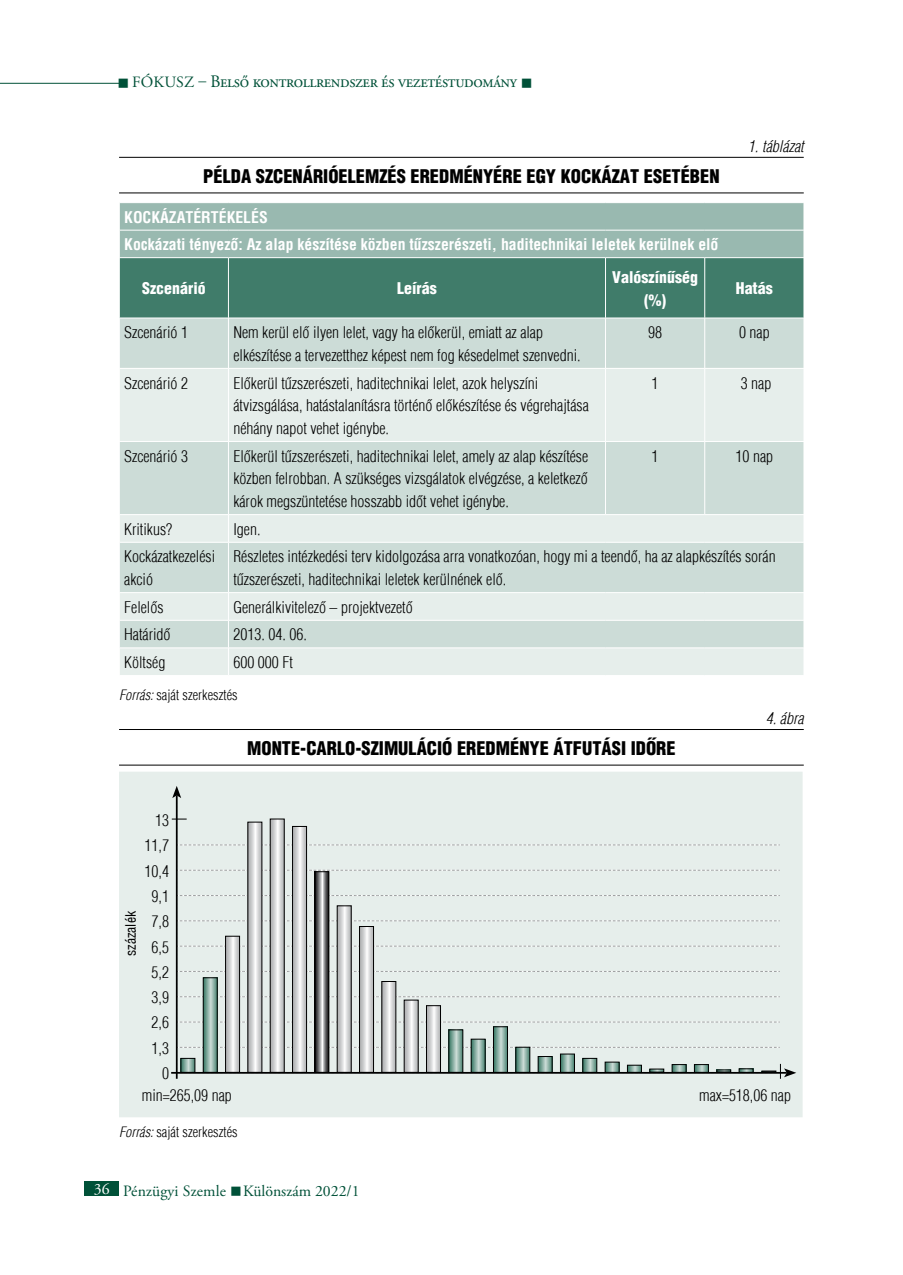
<style>
.page{position:relative;width:903px;height:1275px;background:#fff}
.page>*{position:absolute;margin:0;border:0;box-sizing:border-box;transform-origin:0 0}
.t1{font:900 condensed 18.38px "H Helvetica";color:#000}
.t2{font:17.5px "Adobe Garamond Pro";letter-spacing:-.02em;color:#005138;scale:.95 1}
.t3{font:300 condensed 15.75px/25.4px "H Helvetica";color:#000}
.t4{font:700 condensed 15.75px/27.5px "H Helvetica";color:#fff}
.t5{font:900 condensed 15.75px/22.8px "H Helvetica";letter-spacing:.005em;color:#fff;text-align:center}
.t6{font:15.75px "Adobe Garamond Pro";color:#005138}
.t7{font:italic 300 condensed 15.75px "H Helvetica";letter-spacing:.005em;color:#000}
.t8{font:300 condensed 14px "H Helvetica";letter-spacing:.005em;color:#000}
.t9{font:condensed 14px "H Helvetica";color:#000}
.s1{font-size:15.75px}
.s2{font-style:italic}
.s3{color:#fff}
</style>
<div class="page">
<hr style="left:0;top:83px;width:119px;height:1px;background:#005138">
<div style="left:84px;top:1181px;width:35px;height:15px;background:#005138"></div>
<hr style="left:119px;top:157px;width:685px;height:1px;background:#000">
<hr style="left:119px;top:192px;width:685px;height:1px;background:#000">
<div style="left:120px;top:319px;width:684px;height:49px;background:#ccdcd7"></div>
<svg style="left:120px;top:369px;width:684px;height:306px;background:#d9e5e1"></svg>
<hr style="left:228px;top:318px;width:1px;height:50px;background:#fff">
<hr style="left:605px;top:318px;width:1px;height:50px;background:#fff">
<hr style="left:704px;top:318px;width:1px;height:50px;background:#fff">
<hr style="left:228px;top:369px;width:1px;height:72px;background:#fff">
<hr style="left:605px;top:369px;width:1px;height:72px;background:#fff">
<hr style="left:704px;top:369px;width:1px;height:72px;background:#fff">
<hr style="left:119px;top:441px;width:109px;height:1px;background:#fff">
<hr style="left:228px;top:441px;width:377px;height:1px;background:#fff">
<hr style="left:228px;top:442px;width:1px;height:72px;background:#fff">
<hr style="left:605px;top:441px;width:100px;height:1px;background:#fff">
<hr style="left:605px;top:442px;width:1px;height:72px;background:#fff">
<hr style="left:705px;top:441px;width:99px;height:1px;background:#fff">
<hr style="left:704px;top:442px;width:1px;height:72px;background:#fff">
<hr style="left:119px;top:514px;width:109px;height:1px;background:#fff">
<hr style="left:119px;top:542px;width:109px;height:1px;background:#fff">
<hr style="left:119px;top:592px;width:109px;height:1px;background:#fff">
<hr style="left:119px;top:620px;width:109px;height:1px;background:#fff">
<hr style="left:119px;top:648px;width:109px;height:1px;background:#fff">
<hr style="left:228px;top:514px;width:377px;height:1px;background:#fff">
<svg style="left:228px;top:515px;width:1px;height:27px"></svg>
<hr style="left:605px;top:514px;width:100px;height:1px;background:#fff">
<hr style="left:705px;top:514px;width:99px;height:1px;background:#fff">
<svg style="left:119px;top:203px;width:685px;height:115px;background:#6d9a8d"></svg>
<hr style="left:119px;top:230px;width:109px;height:1px;background:#fff">
<hr style="left:228px;top:230px;width:377px;height:1px;background:#fff">
<hr style="left:605px;top:230px;width:100px;height:1px;background:#fff">
<hr style="left:705px;top:230px;width:99px;height:1px;background:#fff">
<hr style="left:228px;top:620px;width:377px;height:1px;background:#fff">
<svg style="left:228px;top:593px;width:1px;height:82px"></svg>
<hr style="left:605px;top:620px;width:100px;height:1px;background:#fff">
<hr style="left:705px;top:620px;width:99px;height:1px;background:#fff">
<hr style="left:228px;top:648px;width:377px;height:1px;background:#fff">
<hr style="left:605px;top:648px;width:100px;height:1px;background:#fff">
<hr style="left:705px;top:648px;width:99px;height:1px;background:#fff">
<hr style="left:228px;top:542px;width:377px;height:1px;background:#fff">
<hr style="left:228px;top:542px;width:1px;height:50px;background:#fff">
<hr style="left:605px;top:542px;width:100px;height:1px;background:#fff">
<hr style="left:705px;top:542px;width:99px;height:1px;background:#fff">
<hr style="left:228px;top:592px;width:377px;height:1px;background:#fff">
<hr style="left:605px;top:592px;width:100px;height:1px;background:#fff">
<hr style="left:705px;top:592px;width:99px;height:1px;background:#fff">
<hr style="left:119px;top:729px;width:685px;height:1px;background:#000">
<hr style="left:119px;top:765px;width:685px;height:1px;background:#000">
<div style="left:119px;top:772px;width:683px;height:345px;background:#e6eeeb"></div>
<hr style="left:171px;top:1072px;width:616px;height:2px;background:#000">
<svg style="left:172px;top:786px;width:624px;height:293px;background:#d8dfdd"></svg>
<p class="t2" style="left:118px;top:71px;width:438px">■ <span class="s1">Fóku sz –</span> Belső kontrollrendszer és vezetéstudomány ■</p>
<p class="t7" style="left:748px;top:137px;width:57px">1. táblázat</p>
<p class="t1" style="left:203px;top:164px;width:518px">PÉLDA SZCENÁRIÓELEMZÉS EREDMÉNYÉRE EGY KOCKÁZAT ESETÉBEN</p>
<p class="t4" style="left:124px;top:203px;width:596px">Kockázatértékelés<br>Kockázati tényező: Az alap készítése közben tűzszerészeti, haditechnikai leletek kerülnek elő</p>
<p class="t5" style="left:142px;top:277px;width:65px">SZCENÁRIÓ</p>
<p class="t5" style="left:397px;top:277px;width:41px">LEÍRÁS</p>
<p class="t5" style="left:612px;top:265px;width:87px">VALÓSZÍNŰSÉG (%)</p>
<p class="t5" style="left:736px;top:277px;width:39px">HATÁS</p>
<p class="t3" style="left:124px;top:320px;width:65px">Szcenárió 1</p>
<p class="t3" style="left:233px;top:321px;width:349px;line-height:22.8px">Nem kerül elő ilyen lelet, vagy ha előkerül, emiatt az alap elkészítése a tervezetthez képest nem fog késedelmet szenvedni.</p>
<p class="t3" style="left:648px;top:320px;width:15px">98</p>
<p class="t3" style="left:739px;top:320px;width:32px">0 nap</p>
<p class="t3" style="left:124px;top:370px;width:65px">Szcenárió 2</p>
<p class="t3" style="left:233px;top:371px;width:357px;line-height:22.8px">Előkerül tűzszerészeti, haditechnikai lelet, azok helyszíni átvizsgálása, hatástalanításra történő előkészítése és végrehajtása néhány napot vehet igénybe.</p>
<p class="t3" style="left:652px;top:370px;width:8px">1</p>
<p class="t3" style="left:741px;top:370px;width:32px">3 nap</p>
<p class="t3" style="left:124px;top:443px;width:65px">Szcenárió 3</p>
<p class="t3" style="left:233px;top:444px;width:356px;line-height:22.8px;text-align:justify">Előkerül tűzszerészeti, haditechnikai lelet, amely az alap készítése közben felrobban. A szükséges vizsgálatok elvégzése, a keletkező károk megszüntetése hosszabb időt vehet igénybe.</p>
<p class="t3" style="left:652px;top:443px;width:8px">1</p>
<p class="t3" style="left:735px;top:443px;width:39px">10 nap</p>
<p class="t3" style="left:124px;top:516px;width:50px">Kritikus?</p>
<p class="t3" style="left:233px;top:516px;width:29px">Igen.</p>
<p class="t3" style="left:124px;top:545px;width:92px;line-height:22.8px">Kockázatkezelési akció</p>
<p class="t3" style="left:233px;top:545px;width:544px;line-height:22.8px">Részletes intézkedési terv kidolgozása arra vonatkozóan, hogy mi a teendő, ha az alapkészítés során tűzszerészeti, haditechnikai leletek kerülnének elő.</p>
<p class="t3" style="left:124px;top:594px;width:41px">Felelős</p>
<p class="t3" style="left:233px;top:594px;width:181px">Generálkivitelező – projektvezető</p>
<p class="t3" style="left:124px;top:622px;width:48px">Határidő</p>
<p class="t3" style="left:233px;top:622px;width:75px">2013. 04. 06.</p>
<p class="t3" style="left:124px;top:650px;width:43px">Költség</p>
<p class="t3" style="left:233px;top:650px;width:61px">600 000 Ft</p>
<p class="t8" style="left:119px;top:687px;width:120px"><span class="s2">Forrás:</span> saját szerkesztés</p>
<p class="t7" style="left:766px;top:709px;width:40px">4. ábra</p>
<p class="t1" style="left:247px;top:736px;width:430px">MONTE-CARLO-SZIMULÁCIÓ EREDMÉNYE ÁTFUTÁSI IDŐRE</p>
<p class="t3" style="left:145px;top:807px;width:26px;text-align:right">13<br>11,7<br>10,4<br>9,1<br>7,8<br>6,5<br>5,2<br>3,9<br>2,6<br>1,3<br>0</p>
<p class="t3" style="left:142px;top:1083px;width:92px">min=265,09 nap</p>
<p class="t3" style="left:699px;top:1083px;width:93px">max=518,06 nap</p>
<p class="t8" style="left:119px;top:1123px;width:120px"><span class="s2">Forrás:</span> saját szerkesztés</p>
<p class="t9" style="left:122px;top:956px;width:47px;rotate:-90deg">százalék</p>
<p class="t6" style="left:94px;top:1181px;width:267px"><span class="s3">36</span> Pénzügyi Szemle ■Különszám 2022/1</p>
</div>
